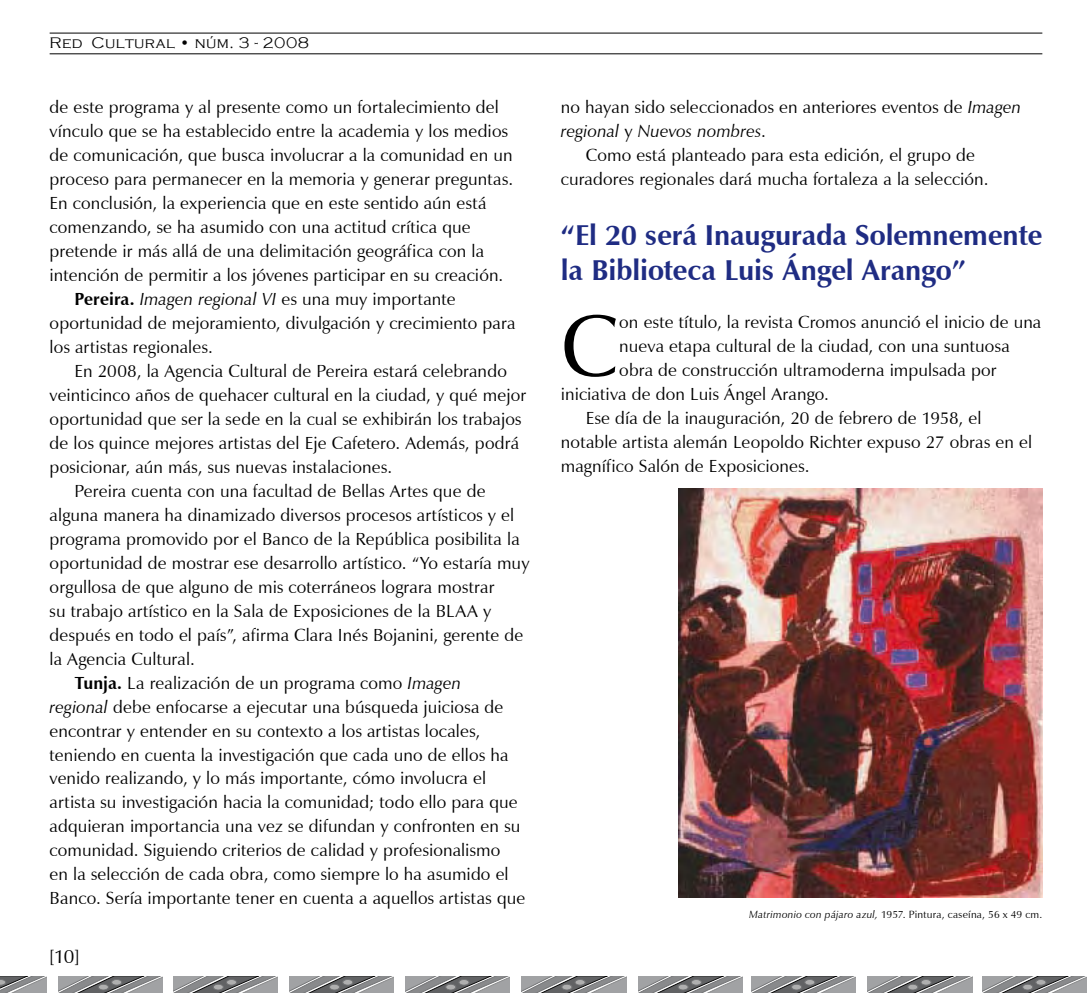
<style>
.page{position:relative;width:1092px;height:993px;background:#fff}
.page>*{position:absolute;margin:0;border:0;box-sizing:border-box;transform-origin:0 0}
.t1{font:87.67px "Zapf Humanist 601 BT";color:#000}
.t2{font:700 28.7px/34.5px "Zapf Humanist 601 BT";letter-spacing:-.005em;color:#1f2c83}
.t3{font:19.25px "Zapf Humanist 601 BT";color:#000}
.t4{font:17.5px "Zapf Humanist 601 BT";letter-spacing:.01em;color:#000}
.t5{font:italic 17.5px "Zapf Humanist 601 BT";letter-spacing:.005em;color:#000}
.t6{font:300 15.75px "Copperplate Gothic";letter-spacing:.025em;color:#000}
.t7{font:10.5px "Zapf Humanist 601 BT";letter-spacing:.02em;color:#000}
.s1{font-weight:700}
.s2{font-style:italic}
.s3{font-style:normal}
</style>
<div class="page">
<hr style="left:50px;top:33px;width:992px;height:1px;background:#000">
<hr style="left:50px;top:53px;width:992px;height:1px;background:#000">
<svg style="left:0;top:976px;width:47px;height:16px"></svg>
<svg style="left:58px;top:976px;width:105px;height:16px;background:#8c8d8f"></svg>
<svg style="left:112px;top:979px;width:10px;height:5px"></svg>
<div style="left:111px;top:978px;width:11px;height:7px;border:1px solid #707173;border-radius:50%"></div>
<div style="left:98px;top:983px;width:10px;height:6px;background:#afafaf;border-radius:50%"></div>
<div style="left:98px;top:983px;width:11px;height:7px;border:1px solid #707173;border-radius:50%"></div>
<svg style="left:173px;top:976px;width:104px;height:16px;background:#8c8d8e"></svg>
<svg style="left:226px;top:979px;width:10px;height:5px"></svg>
<div style="left:226px;top:978px;width:11px;height:7px;border:1px solid #707173;border-radius:50%"></div>
<div style="left:213px;top:983px;width:10px;height:6px;background:#afafaf;border-radius:50%"></div>
<div style="left:213px;top:983px;width:11px;height:7px;border:1px solid #707173;border-radius:50%"></div>
<svg style="left:289px;top:976px;width:104px;height:16px;background:#8c8d8e"></svg>
<svg style="left:342px;top:979px;width:11px;height:5px"></svg>
<div style="left:342px;top:978px;width:11px;height:7px;border:1px solid #707173;border-radius:50%"></div>
<div style="left:329px;top:983px;width:10px;height:6px;background:#afafaf;border-radius:50%"></div>
<div style="left:329px;top:983px;width:11px;height:7px;border:1px solid #707173;border-radius:50%"></div>
<svg style="left:405px;top:976px;width:105px;height:16px;background:#8c8d8f"></svg>
<div style="left:459px;top:979px;width:10px;height:5px;background:#afafaf;border-radius:50%"></div>
<div style="left:458px;top:978px;width:11px;height:7px;border:1px solid #707173;border-radius:50%"></div>
<div style="left:445px;top:983px;width:11px;height:6px;background:#afafaf;border-radius:50%"></div>
<div style="left:445px;top:983px;width:11px;height:7px;border:1px solid #707173;border-radius:50%"></div>
<svg style="left:522px;top:976px;width:104px;height:16px;background:#8c8d8e"></svg>
<div style="left:575px;top:979px;width:10px;height:5px;background:#afafaf;border-radius:50%"></div>
<div style="left:574px;top:978px;width:11px;height:7px;border:1px solid #707173;border-radius:50%"></div>
<div style="left:561px;top:983px;width:11px;height:6px;background:#afafaf;border-radius:50%"></div>
<div style="left:561px;top:983px;width:11px;height:7px;border:1px solid #707173;border-radius:50%"></div>
<svg style="left:638px;top:976px;width:104px;height:16px;background:#8c8d8e"></svg>
<svg style="left:691px;top:979px;width:10px;height:5px"></svg>
<div style="left:690px;top:978px;width:11px;height:7px;border:1px solid #707173;border-radius:50%"></div>
<div style="left:678px;top:983px;width:10px;height:6px;background:#afafaf;border-radius:50%"></div>
<div style="left:677px;top:983px;width:11px;height:7px;border:1px solid #707173;border-radius:50%"></div>
<svg style="left:751px;top:976px;width:104px;height:16px;background:#8c8d8e"></svg>
<div style="left:804px;top:979px;width:10px;height:5px;background:#afafaf;border-radius:50%"></div>
<div style="left:804px;top:978px;width:11px;height:7px;border:1px solid #707173;border-radius:50%"></div>
<div style="left:791px;top:983px;width:10px;height:6px;background:#afafaf;border-radius:50%"></div>
<div style="left:791px;top:983px;width:11px;height:7px;border:1px solid #707173;border-radius:50%"></div>
<svg style="left:867px;top:976px;width:104px;height:16px;background:#8c8d8e"></svg>
<div style="left:920px;top:979px;width:11px;height:5px;background:#afafaf;border-radius:50%"></div>
<div style="left:920px;top:978px;width:11px;height:7px;border:1px solid #707173;border-radius:50%"></div>
<div style="left:907px;top:983px;width:10px;height:6px;background:#afafaf;border-radius:50%"></div>
<div style="left:907px;top:983px;width:11px;height:7px;border:1px solid #707173;border-radius:50%"></div>
<svg style="left:982px;top:976px;width:104px;height:16px;background:#8c8d8f"></svg>
<div style="left:1035px;top:979px;width:10px;height:5px;background:#afafaf;border-radius:50%"></div>
<div style="left:1035px;top:978px;width:11px;height:7px;border:1px solid #707173;border-radius:50%"></div>
<div style="left:1022px;top:983px;width:10px;height:6px;background:#afafaf;border-radius:50%"></div>
<div style="left:1022px;top:983px;width:11px;height:7px;border:1px solid #707173;border-radius:50%"></div>
<img style="left:678px;top:488px;width:364px;height:409px">
<p class="t6" style="left:50px;top:35px;width:261px">Red Cultural • núm. 3 - 2008</p>
<p class="t4" style="left:50px;top:96px;width:451px">de este programa y al presente como un fortalecimiento del</p>
<p class="t4" style="left:50px;top:120px;width:460px">vínculo que se ha establecido entre la academia y los medios</p>
<p class="t4" style="left:50px;top:144px;width:464px">de comunicación, que busca involucrar a la comunidad en un</p>
<p class="t4" style="left:50px;top:168px;width:465px">proceso para permanecer en la memoria y generar preguntas.</p>
<p class="t4" style="left:50px;top:192px;width:438px">En conclusión, la experiencia que en este sentido aún está</p>
<p class="t4" style="left:50px;top:216px;width:422px">comenzando, se ha asumido con una actitud crítica que</p>
<p class="t4" style="left:50px;top:240px;width:436px">pretende ir más allá de una delimitación geográfica con la</p>
<p class="t4" style="left:50px;top:263px;width:455px">intención de permitir a los jóvenes participar en su creación.</p>
<p class="t4" style="left:74px;top:287px;width:383px"><span class="s1">Pereira.</span> <span class="s2">Imagen regional VI</span> es una muy importante</p>
<p class="t4" style="left:50px;top:311px;width:467px">oportunidad de mejoramiento, divulgación y crecimiento para</p>
<p class="t4" style="left:50px;top:335px;width:165px">los artistas regionales.</p>
<p class="t4" style="left:74px;top:359px;width:434px">En 2008, la Agencia Cultural de Pereira estará celebrando</p>
<p class="t4" style="left:50px;top:383px;width:478px">veinticinco años de quehacer cultural en la ciudad, y qué mejor</p>
<p class="t4" style="left:50px;top:407px;width:473px">oportunidad que ser la sede en la cual se exhibirán los trabajos</p>
<p class="t4" style="left:50px;top:431px;width:471px">de los quince mejores artistas del Eje Cafetero. Además, podrá</p>
<p class="t4" style="left:50px;top:455px;width:344px">posicionar, aún más, sus nuevas instalaciones.</p>
<p class="t4" style="left:74px;top:479px;width:412px">Pereira cuenta con una facultad de Bellas Artes que de</p>
<p class="t4" style="left:50px;top:503px;width:466px">alguna manera ha dinamizado diversos procesos artísticos y el</p>
<p class="t4" style="left:50px;top:527px;width:471px">programa promovido por el Banco de la República posibilita la</p>
<p class="t4" style="left:50px;top:551px;width:481px">oportunidad de mostrar ese desarrollo artístico. “Yo estaría muy</p>
<p class="t4" style="left:50px;top:575px;width:446px">orgullosa de que alguno de mis coterráneos lograra mostrar</p>
<p class="t4" style="left:50px;top:599px;width:443px">su trabajo artístico en la Sala de Exposiciones de la BLAA y</p>
<p class="t4" style="left:50px;top:623px;width:475px">después en todo el país”, afirma Clara Inés Bojanini, gerente de</p>
<p class="t4" style="left:50px;top:647px;width:147px">la Agencia Cultural.</p>
<p class="t4" style="left:74px;top:671px;width:388px"><span class="s1">Tunja.</span> La realización de un programa como <span class="s2">Imagen</span></p>
<p class="t4" style="left:50px;top:695px;width:455px"><span class="s2">regional</span> debe enfocarse a ejecutar una búsqueda juiciosa de</p>
<p class="t4" style="left:50px;top:719px;width:432px">encontrar y entender en su contexto a los artistas locales,</p>
<p class="t4" style="left:50px;top:743px;width:460px">teniendo en cuenta la investigación que cada uno de ellos ha</p>
<p class="t4" style="left:50px;top:767px;width:438px">venido realizando, y lo más importante, cómo involucra el</p>
<p class="t4" style="left:50px;top:791px;width:469px">artista su investigación hacia la comunidad; todo ello para que</p>
<p class="t4" style="left:50px;top:815px;width:472px">adquieran importancia una vez se difundan y confronten en su</p>
<p class="t4" style="left:50px;top:839px;width:452px">comunidad. Siguiendo criterios de calidad y profesionalismo</p>
<p class="t4" style="left:50px;top:863px;width:460px">en la selección de cada obra, como siempre lo ha asumido el</p>
<p class="t4" style="left:50px;top:887px;width:477px">Banco. Sería importante tener en cuenta a aquellos artistas que</p>
<p class="t3" style="left:50px;top:944px;width:32px">[10]</p>
<p class="t4" style="left:561px;top:96px;width:462px">no hayan sido seleccionados en anteriores eventos de <span class="s2">Imagen</span></p>
<p class="t5" style="left:561px;top:120px;width:206px">regional <span class="s3">y</span> Nuevos nombres<span class="s3">.</span></p>
<p class="t4" style="left:585px;top:144px;width:391px">Como está planteado para esta edición, el grupo de</p>
<p class="t4" style="left:561px;top:168px;width:429px">curadores regionales dará mucha fortaleza a la selección.</p>
<h2 class="t2" style="left:561px;top:218px;width:483px">“El 20 será Inaugurada Solemnemente la Biblioteca Luis Ángel Arango”</h2>
<h1 class="t1" style="left:561px;top:291px;width:59px">C</h1>
<p class="t4" style="left:619px;top:311px;width:423px">on este título, la revista Cromos anunció el inicio de una</p>
<p class="t4" style="left:619px;top:335px;width:392px">nueva etapa cultural de la ciudad, con una suntuosa</p>
<p class="t4" style="left:619px;top:359px;width:379px">obra de construcción ultramoderna impulsada por</p>
<p class="t4" style="left:561px;top:382px;width:269px">iniciativa de don Luis Ángel Arango.</p>
<p class="t4" style="left:585px;top:406px;width:397px">Ese día de la inauguración, 20 de febrero de 1958, el</p>
<p class="t4" style="left:561px;top:430px;width:472px">notable artista alemán Leopoldo Richter expuso 27 obras en el</p>
<p class="t4" style="left:561px;top:454px;width:250px">magnífico Salón de Exposiciones.</p>
<p class="t7" style="left:749px;top:907px;width:294px"><span class="s2">Matrimonio con pájaro azul,</span> 1957. Pintura, caseína, 56 x 49 cm.</p>
</div>
